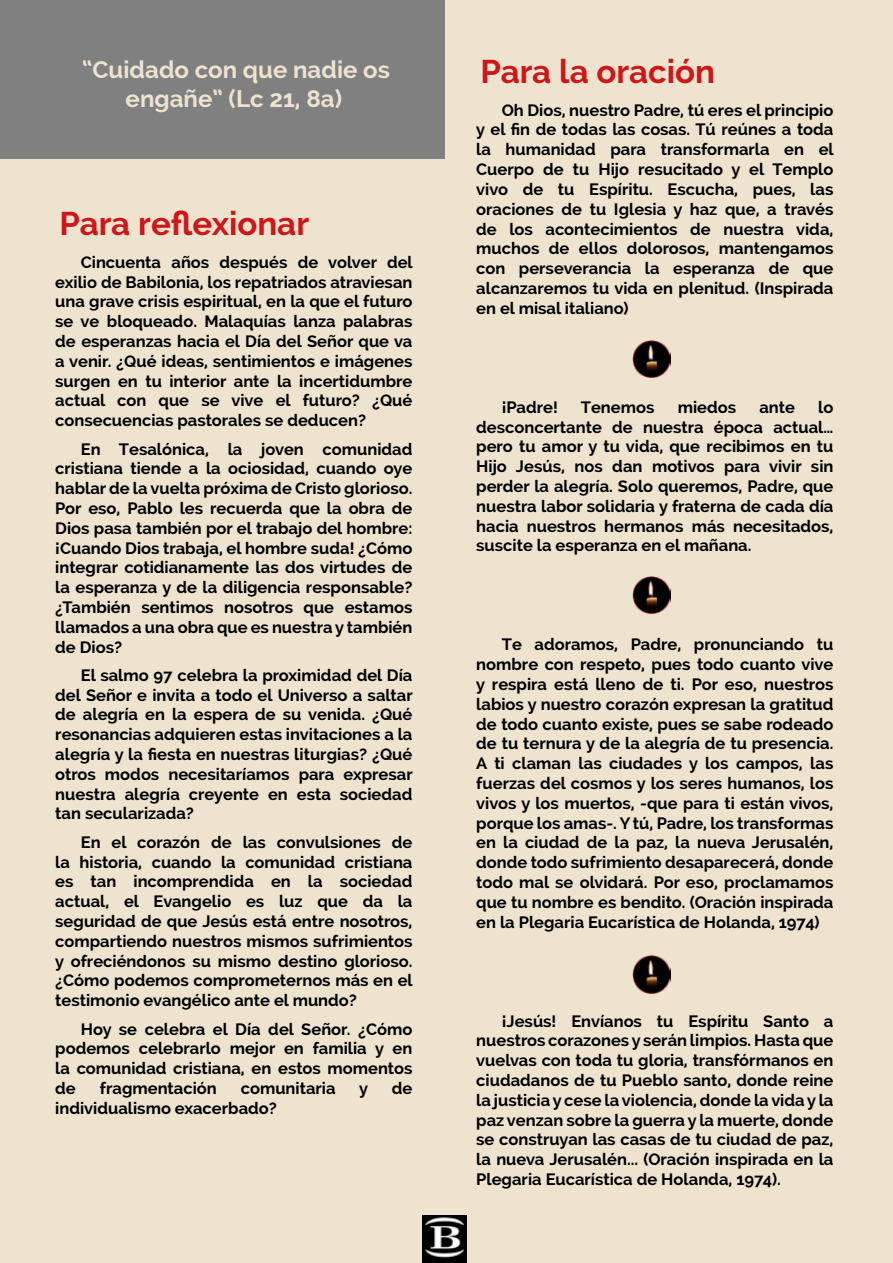
<style>
.page{position:relative;width:893px;height:1263px;background:#ede3cf}
.page>*{position:absolute;margin:0;border:0;box-sizing:border-box;transform-origin:0 0}
.t1{font:700 33px "Raleway";color:#cd1719}
.t2{font:700 24px/28.8px "Raleway";color:#ede3cf;text-align:center}
.t3{font:700 16.5px/19.8px "Raleway";color:#000;text-align:justify}
</style>
<div class="page">
<div style="left:0;top:0;width:444px;height:158px;background:#808080"></div>
<img style="left:633px;top:956px;width:38px;height:37px">
<img style="left:633px;top:340px;width:38px;height:38px">
<img style="left:633px;top:576px;width:38px;height:38px">
<img style="left:422px;top:1216px;width:44px;height:47px">
<h2 class="t2" style="left:82px;top:55px;width:309px">“Cuidado con que nadie os engañe” (Lc 21, 8a)</h2>
<h1 class="t1" style="left:60px;top:205px;width:251px">Para reflexionar</h1>
<p class="t3" style="left:55px;top:252px;width:359px;text-indent:26px">Cincuenta años después de volver del exilio de Babilonia, los repatriados atraviesan una grave crisis espiritual, en la que el futuro se ve bloqueado. Malaquías lanza palabras de esperanzas hacia el Día del Señor que va a venir. ¿Qué ideas, sentimientos e imágenes surgen en tu interior ante la incertidumbre actual con que se vive el futuro? ¿Qué consecuencias pastorales se deducen?</p>
<p class="t3" style="left:55px;top:439px;width:359px;text-indent:26px">En Tesalónica, la joven comunidad cristiana tiende a la ociosidad, cuando oye hablar de la vuelta próxima de Cristo glorioso.<br>Por eso, Pablo les recuerda que la obra de Dios pasa también por el trabajo del hombre: ¡Cuando Dios trabaja, el hombre suda! ¿Cómo integrar cotidianamente las dos virtudes de la esperanza y de la diligencia responsable? ¿También sentimos nosotros que estamos llamados a una obra que es nuestra y también de Dios?</p>
<p class="t3" style="left:55px;top:665px;width:359px;text-indent:26px">El salmo 97 celebra la proximidad del Día del Señor e invita a todo el Universo a saltar de alegría en la espera de su venida. ¿Qué resonancias adquieren estas invitaciones a la alegría y la fiesta en nuestras liturgias? ¿Qué otros modos necesitaríamos para expresar nuestra alegría creyente en esta sociedad tan secularizada?</p>
<p class="t3" style="left:55px;top:832px;width:359px;text-indent:26px">En el corazón de las convulsiones de la historia, cuando la comunidad cristiana es tan incomprendida en la sociedad actual, el Evangelio es luz que da la seguridad de que Jesús está entre nosotros, compartiendo nuestros mismos sufrimientos y ofreciéndonos su mismo destino glorioso. ¿Cómo podemos comprometernos más en el testimonio evangélico ante el mundo?</p>
<p class="t3" style="left:55px;top:1019px;width:359px;text-indent:26px">Hoy se celebra el Día del Señor. ¿Cómo podemos celebrarlo mejor en familia y en la comunidad cristiana, en estos momentos de</p>
<p class="t3" style="left:100px;top:1078px;width:118px">fragmentación</p>
<p class="t3" style="left:241px;top:1078px;width:96px">comunitaria</p>
<p class="t3" style="left:359px;top:1078px;width:10px">y</p>
<p class="t3" style="left:392px;top:1078px;width:22px">de</p>
<p class="t3" style="left:55px;top:1098px;width:223px">individualismo exacerbado?</p>
<h1 class="t1" style="left:480px;top:53px;width:236px">Para la oración</h1>
<p class="t3" style="left:476px;top:100px;width:359px;text-indent:26px">Oh Dios, nuestro Padre, tú eres el principio y el fin de todas las cosas. Tú reúnes a toda la humanidad para transformarla en el Cuerpo de tu Hijo resucitado y el Templo vivo de tu Espíritu. Escucha, pues, las oraciones de tu Iglesia y haz que, a través de los acontecimientos de nuestra vida, muchos de ellos dolorosos, mantengamos con perseverancia la esperanza de que alcanzaremos tu vida en plenitud. (Inspirada en el misal italiano)</p>
<p class="t3" style="left:476px;top:397px;width:359px;text-indent:342px">lo desconcertante de nuestra época actual… pero tu amor y tu vida, que recibimos en tu Hijo Jesús, nos dan motivos para vivir sin perder la alegría. Solo queremos, Padre, que nuestra labor solidaria y fraterna de cada día hacia nuestros hermanos más necesitados, suscite la esperanza en el mañana.</p>
<p class="t3" style="left:502px;top:397px;width:58px">¡Padre!</p>
<p class="t3" style="left:581px;top:397px;width:75px">Tenemos</p>
<p class="t3" style="left:678px;top:397px;width:60px">miedos</p>
<p class="t3" style="left:759px;top:397px;width:37px">ante</p>
<p class="t3" style="left:476px;top:635px;width:359px;text-indent:26px">Te adoramos, Padre, pronunciando tu nombre con respeto, pues todo cuanto vive y respira está lleno de ti. Por eso, nuestros labios y nuestro corazón expresan la gratitud de todo cuanto existe, pues se sabe rodeado de tu ternura y de la alegría de tu presencia.<br>A ti claman las ciudades y los campos, las fuerzas del cosmos y los seres humanos, los vivos y los muertos, -que para ti están vivos, porque los amas-. Y tú, Padre, los transformas en la ciudad de la paz, la nueva Jerusalén, donde todo sufrimiento desaparecerá, donde todo mal se olvidará. Por eso, proclamamos que tu nombre es bendito. (Oración inspirada en la Plegaria Eucarística de Holanda, 1974)</p>
<p class="t3" style="left:476px;top:1011px;width:359px;text-indent:26px">¡Jesús! Envíanos tu Espíritu Santo a nuestros corazones y serán limpios. Hasta que vuelvas con toda tu gloria, transfórmanos en ciudadanos de tu Pueblo santo, donde reine la justicia y cese la violencia, donde la vida y la paz venzan sobre la guerra y la muerte, donde se construyan las casas de tu ciudad de paz, la nueva Jerusalén... (Oración inspirada en la Plegaria Eucarística de Holanda, 1974).</p>
</div>
